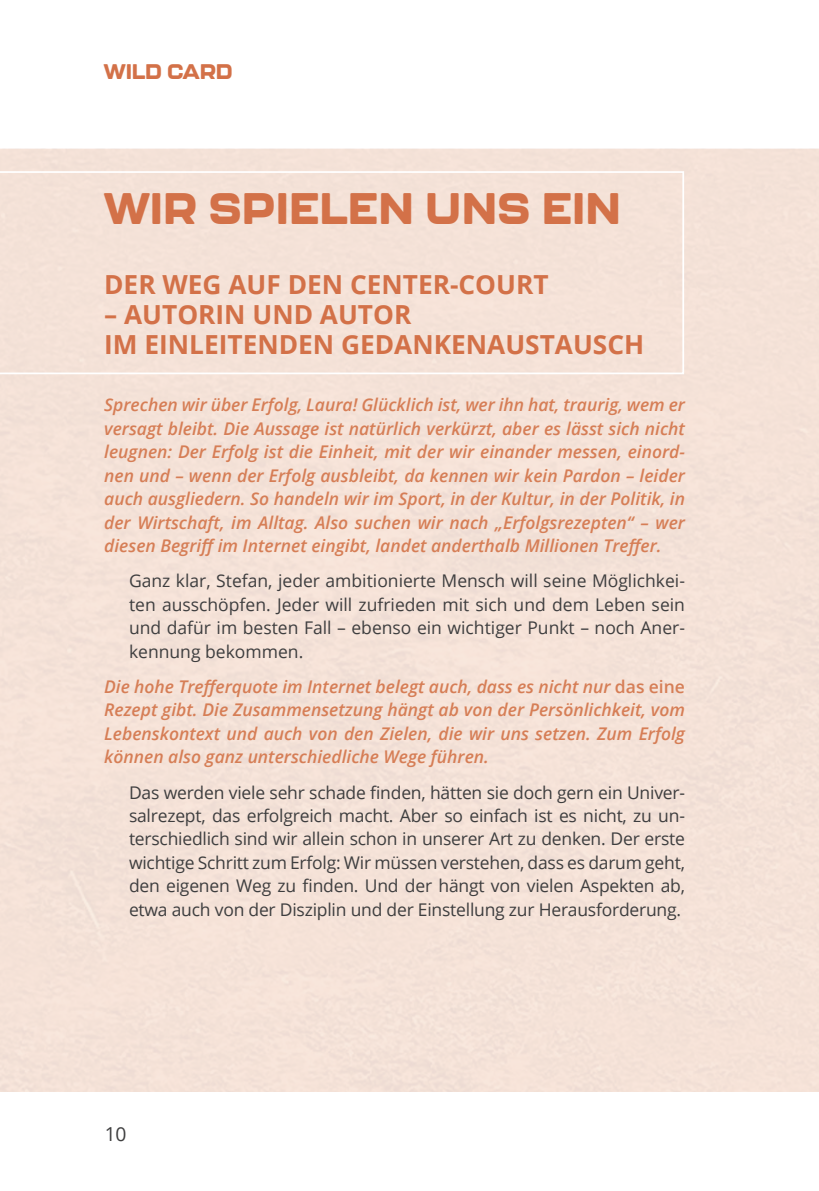
<style>
.page{position:relative;width:819px;height:1191px;background:#fff}
.page>*{position:absolute;margin:0;border:0;box-sizing:border-box;transform-origin:0 0}
.t1{font:800 43.75px "Kallisto";color:#d37148}
.t2{font:700 26.25px/29.8px "Open Sans";color:#d37148}
.t3{font:800 21px "Kallisto";letter-spacing:-.01em;color:#d37148}
.t4{font:19.25px "Open Sans";color:#3e3e3f}
.t5{font:italic 600 17.5px/23.4px "Open Sans";color:#d67e56;text-align:justify}
.t6{font:17.5px/23.4px "Open Sans";letter-spacing:-.005em;color:#3e3e3f;text-align:justify}
.s1{font-style:normal}
</style>
<div class="page">
<div style="left:0;top:171px;width:684px;height:202px;background:#f4e2d8"></div>
<p class="t3" style="left:104px;top:59px;width:130px">WILD CARD</p>
<h1 class="t1" style="left:104px;top:181px;width:518px">WIR SPIELEN UNS EIN</h1>
<h2 class="t2" style="left:104px;top:269px;width:446px">DER WEG AUF DEN CENTER-COURT</h2>
<h2 class="t2" style="left:104px;top:299px;width:541px">– AUTORIN UND AUTOR<br>IM EINLEITENDEN GEDANKENAUSTAUSCH</h2>
<p class="t5" style="left:104px;top:393px;width:582px">Sprechen wir über Erfolg, Laura! Glücklich ist, wer ihn hat, traurig, wem er versagt bleibt. Die Aussage ist natürlich verkürzt, aber es lässt sich nicht leugnen: Der Erfolg ist die Einheit, mit der wir einander messen, einord&shy;nen und – wenn der Erfolg ausbleibt, da kennen wir kein Pardon – leider auch ausgliedern. So handeln wir im Sport, in der Kultur, in der Politik, in der Wirtschaft, im Alltag. Also suchen wir nach „Erfolgsrezepten“ – wer diesen Begriff im Internet eingibt, landet anderthalb Millionen Treffer.</p>
<p class="t6" style="left:129px;top:569px;width:557px">Ganz klar, Stefan, jeder ambitionierte Mensch will seine Möglichkei&shy;ten ausschöpfen. Jeder will zufrieden mit sich und dem Leben sein und dafür im besten Fall – ebenso ein wichtiger Punkt – noch Aner&shy;kennung bekommen.</p>
<p class="t5" style="left:104px;top:674px;width:582px">Die hohe Trefferquote im Internet belegt auch, dass es nicht nur <span class="s1">das eine </span>Rezept gibt. Die Zusammensetzung hängt ab von der Persönlichkeit, vom Lebenskontext und auch von den Zielen, die wir uns setzen. Zum Erfolg können also ganz unterschiedliche Wege führen.</p>
<p class="t6" style="left:129px;top:780px;width:557px">Das werden viele sehr schade finden, hätten sie doch gern ein Univer&shy;salrezept, das erfolgreich macht. Aber so einfach ist es nicht, zu un&shy;terschiedlich sind wir allein schon in unserer Art zu denken. Der erste wichtige Schritt zum Erfolg: Wir müssen verstehen, dass es darum geht, den eigenen Weg zu finden. Und der hängt von vielen Aspekten ab, etwa auch von der Disziplin und der Einstellung zur Herausforderung.</p>
<p class="t4" style="left:105px;top:1121px;width:23px">10</p>
</div>
